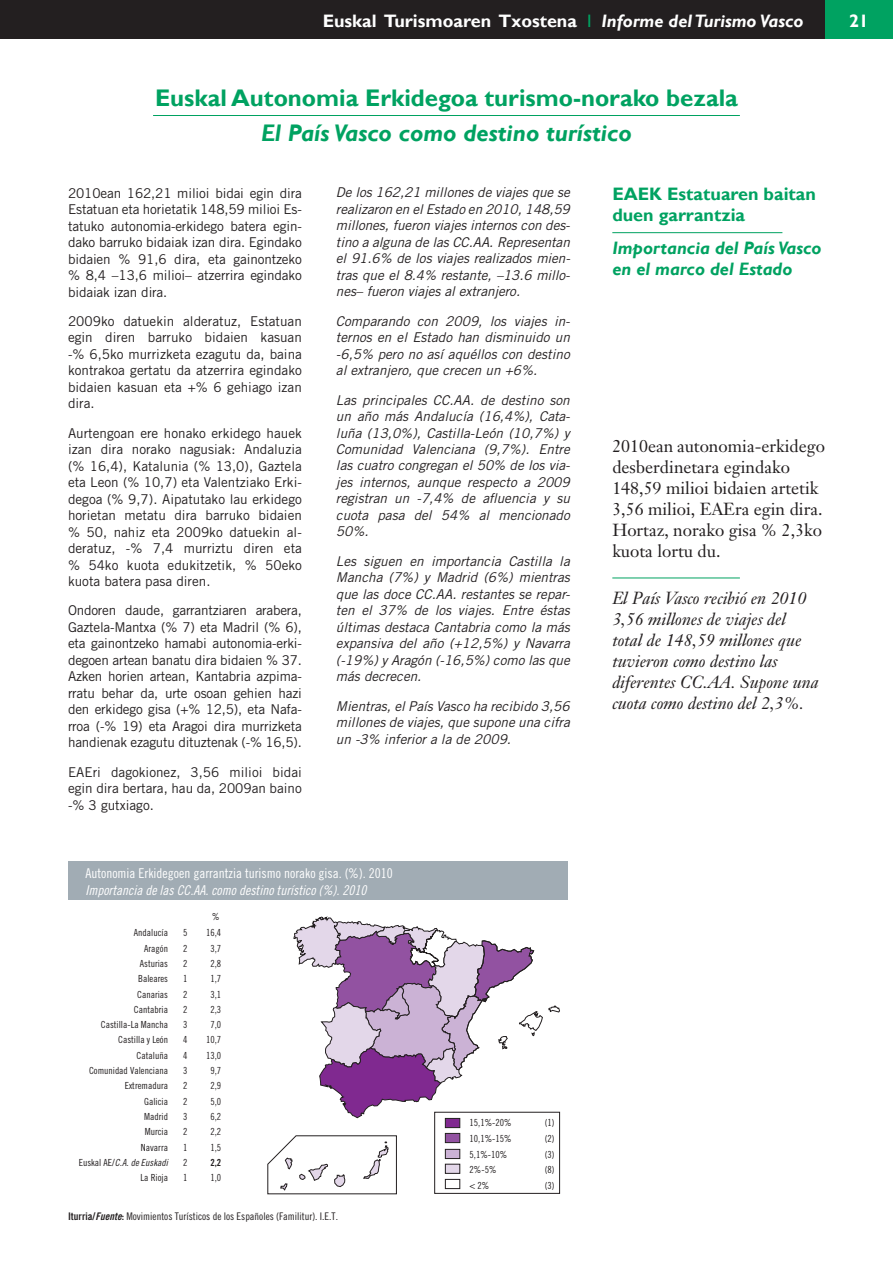
<style>
.page{position:relative;width:893px;height:1263px;background:#fff}
.page>*{position:absolute;margin:0;border:0;box-sizing:border-box;transform-origin:0 0}
.t1{font:700 24px "Gill Sans";color:#00a261}
.t2{font:italic 700 24px "Gill Sans";color:#00a261}
.t3{font:700 18px "Gill Sans";color:#fff}
.t4{font:italic 700 18px/21px "Gill Sans";color:#00a261}
.t5{font:700 18px/21px "Gill Sans";color:#00a261}
.t6{font:italic 17.25px/21px "Janson Text";color:#231f20}
.t7{font:17.25px/21px "Janson Text";color:#231f20}
.t8{font:13.5px/16.5px "Trade Gothic";color:#231f20;text-align:justify}
.t9{font:italic 13.5px/16.5px "Trade Gothic";color:#231f20;text-align:justify}
.t10{font:13.5px "Trade Gothic Cond Eighteen";color:#fff}
.t11{font:13.5px "Trade Gothic Cond Eighteen Obl";color:#fff}
.t12{font:10.5px "Trade Gothic Cond Eighteen";color:#231f20}
.t13{font:9.75px "Trade Gothic Cond Eighteen";color:#231f20}
.t14{font:9.75px "Trade Gothic Cond Eighteen Obl";color:#231f20}
.t15{font:9.75px "Trade Gothic Bold Cond Twenty";color:#231f20}
.s1{font-weight:400;color:#00a261}
.s2{font-style:italic}
.s3{font-family:"Trade Gothic Cond Eighteen"}
.s4{font-family:"Trade Gothic Bold Cond Twenty"}
.s5{font-family:"Trade Gothic Bold Cond Twenty Obl"}
</style>
<div class="page">
<div style="left:825px;top:0;width:68px;height:38px;background:#00a261"></div>
<div style="left:0;top:0;width:825px;height:38px;background:#231f20"></div>
<hr style="left:612px;top:232px;width:170px;height:1px;background:#00a261">
<hr style="left:612px;top:578px;width:128px;height:1px;background:#00a261">
<hr style="left:153px;top:115px;width:587px;height:1px;background:#00a261">
<div style="left:68px;top:862px;width:500px;height:38px;background:#a1acb4"></div>
<svg style="left:267px;top:916px;width:293px;height:278px"></svg>
<div style="left:445px;top:1179px;width:15px;height:10px;background:#fff;border:1px solid #231f20"></div>
<h2 class="t3" style="left:323px;top:10px;width:482px">Euskal Turismoaren Txostena <span class="s1">Ӏ</span> <span class="s2">Informe del Turismo Vasco</span></h2>
<h2 class="t3" style="left:849px;top:10px;width:21px">21</h2>
<h1 class="t1" style="left:155px;top:83px;width:584px">Euskal Autonomia Erkidegoa turismo-norako bezala</h1>
<h1 class="t2" style="left:261px;top:119px;width:372px">El País Vasco como destino turístico</h1>
<p class="t8" style="left:68px;top:184px;width:235px">2010ean 162,21 milioi bidai egin dira Estatuan eta horietatik 148,59 milioi Es&shy;tatuko autonomia-erkidego batera egin&shy;dako barruko bidaiak izan dira. Egindako bidaien % 91,6 dira, eta gainontzeko % 8,4 –13,6 milioi– atzerrira egindako bidaiak izan dira.</p>
<p class="t8" style="left:68px;top:313px;width:235px">2009ko datuekin alderatuz, Estatuan egin diren barruko bidaien kasuan -% 6,5ko murrizketa ezagutu da, baina kontrakoa gertatu da atzerrira egindako bidaien kasuan eta +% 6 gehiago izan dira.</p>
<p class="t8" style="left:68px;top:424px;width:235px">Aurtengoan ere honako erkidego hauek izan dira norako nagusiak: Andaluzia (% 16,4), Katalunia (% 13,0), Gaztela eta Leon (% 10,7) eta Valentziako Erki&shy;degoa (% 9,7). Aipatutako lau erkidego horietan metatu dira barruko bidaien % 50, nahiz eta 2009ko datuekin al&shy;deratuz, -% 7,4 murriztu diren eta % 54ko kuota edukitzetik, % 50eko kuota batera pasa diren.</p>
<p class="t8" style="left:68px;top:602px;width:235px">Ondoren daude, garrantziaren arabera, Gaztela-Mantxa (% 7) eta Madril (% 6), eta gainontzeko hamabi autonomia-erki&shy;degoen artean banatu dira bidaien % 37.<br>Azken horien artean, Kantabria azpima&shy;rratu behar da, urte osoan gehien hazi den erkidego gisa (+% 12,5), eta Nafa&shy;rroa (-% 19) eta Aragoi dira murrizketa handienak ezagutu dituztenak (-% 16,5).</p>
<p class="t8" style="left:68px;top:763px;width:235px">EAEri dagokionez, 3,56 milioi bidai egin dira bertara, hau da, 2009an baino -% 3 gutxiago.</p>
<p class="t9" style="left:336px;top:184px;width:236px">De los 162,21 millones de viajes que se realizaron en el Estado en 2010, 148,59 millones, fueron viajes internos con des&shy;tino a alguna de las CC.AA. Representan el 91.6% de los viajes realizados mien&shy;tras que el 8.4% restante, –13.6 millo&shy;nes– fueron viajes al extranjero.</p>
<p class="t9" style="left:336px;top:312px;width:236px">Comparando con 2009, los viajes in&shy;ternos en el Estado han disminuido un -6,5% pero no así aquéllos con destino al extranjero, que crecen un +6%.</p>
<p class="t9" style="left:336px;top:391px;width:236px">Las principales CC.AA. de destino son un año más Andalucía (16,4%), Cata&shy;luña (13,0%), Castilla-León (10,7%) y Comunidad Valenciana (9,7%). Entre las cuatro congregan el 50% de los via&shy;jes internos, aunque respecto a 2009 registran un -7,4% de afluencia y su cuota pasa del 54% al mencionado 50%.</p>
<p class="t9" style="left:336px;top:552px;width:236px">Les siguen en importancia Castilla la Mancha (7%) y Madrid (6%) mientras que las doce CC.AA. restantes se repar&shy;ten el 37% de los viajes. Entre éstas últimas destaca Cantabria como la más expansiva del año (+12,5%) y Navarra (-19%) y Aragón (-16,5%) como las que más decrecen.</p>
<p class="t9" style="left:336px;top:697px;width:235px">Mientras, el País Vasco ha recibido 3,56 millones de viajes, que supone una cifra un -3% inferior a la de 2009.</p>
<p class="t10" style="left:85px;top:865px;width:309px">Autonomia Erkidegoen garrantzia turismo norako gisa. (%). 2010</p>
<p class="t11" style="left:85px;top:882px;width:283px">Importancia de las CC.AA. como destino turístico (%). 2010</p>
<p class="t13" style="left:212px;top:911px;width:9px">%</p>
<p class="t13" style="left:134px;top:927px;width:36px">Andalucía</p>
<p class="t13" style="left:183px;top:927px;width:6px">5</p>
<p class="t13" style="left:206px;top:927px;width:17px">16,4</p>
<p class="t13" style="left:144px;top:942px;width:25px">Aragón</p>
<p class="t13" style="left:183px;top:942px;width:6px">2</p>
<p class="t13" style="left:210px;top:942px;width:12px">3,7</p>
<p class="t13" style="left:140px;top:958px;width:30px">Asturias</p>
<p class="t13" style="left:183px;top:958px;width:6px">2</p>
<p class="t13" style="left:210px;top:958px;width:12px">2,8</p>
<p class="t13" style="left:138px;top:973px;width:31px">Baleares</p>
<p class="t13" style="left:183px;top:973px;width:6px">1</p>
<p class="t13" style="left:210px;top:973px;width:12px">1,7</p>
<p class="t13" style="left:137px;top:988px;width:32px">Canarias</p>
<p class="t13" style="left:183px;top:988px;width:6px">2</p>
<p class="t13" style="left:210px;top:988px;width:12px">3,1</p>
<p class="t13" style="left:134px;top:1003px;width:36px">Cantabria</p>
<p class="t13" style="left:183px;top:1003px;width:6px">2</p>
<p class="t13" style="left:210px;top:1003px;width:12px">2,3</p>
<p class="t13" style="left:101px;top:1019px;width:69px">Castilla-La Mancha</p>
<p class="t13" style="left:183px;top:1019px;width:6px">3</p>
<p class="t13" style="left:210px;top:1019px;width:12px">7,0</p>
<p class="t13" style="left:118px;top:1034px;width:51px">Castilla y León</p>
<p class="t13" style="left:183px;top:1034px;width:6px">4</p>
<p class="t13" style="left:206px;top:1034px;width:17px">10,7</p>
<p class="t13" style="left:137px;top:1049px;width:33px">Cataluña</p>
<p class="t13" style="left:183px;top:1049px;width:6px">4</p>
<p class="t13" style="left:206px;top:1049px;width:17px">13,0</p>
<p class="t13" style="left:89px;top:1065px;width:81px">Comunidad Valenciana</p>
<p class="t13" style="left:183px;top:1065px;width:6px">3</p>
<p class="t13" style="left:210px;top:1065px;width:12px">9,7</p>
<p class="t13" style="left:125px;top:1080px;width:45px">Extremadura</p>
<p class="t13" style="left:183px;top:1080px;width:6px">2</p>
<p class="t13" style="left:210px;top:1080px;width:12px">2,9</p>
<p class="t13" style="left:144px;top:1095px;width:25px">Galicia</p>
<p class="t13" style="left:183px;top:1095px;width:6px">2</p>
<p class="t13" style="left:210px;top:1095px;width:12px">5,0</p>
<p class="t13" style="left:144px;top:1111px;width:25px">Madrid</p>
<p class="t13" style="left:183px;top:1111px;width:6px">3</p>
<p class="t13" style="left:210px;top:1111px;width:12px">6,2</p>
<p class="t13" style="left:145px;top:1126px;width:25px">Murcia</p>
<p class="t13" style="left:183px;top:1126px;width:6px">2</p>
<p class="t13" style="left:210px;top:1126px;width:12px">2,2</p>
<p class="t13" style="left:141px;top:1141px;width:29px">Navarra</p>
<p class="t13" style="left:183px;top:1141px;width:6px">1</p>
<p class="t13" style="left:210px;top:1141px;width:12px">1,5</p>
<p class="t14" style="left:79px;top:1156px;width:91px"><span class="s3">Euskal AE/</span>C.A. de Euskadi</p>
<p class="t13" style="left:183px;top:1156px;width:6px">2</p>
<p class="t15" style="left:210px;top:1156px;width:12px">2,2</p>
<p class="t13" style="left:140px;top:1172px;width:29px">La Rioja</p>
<p class="t13" style="left:183px;top:1172px;width:6px">1</p>
<p class="t13" style="left:210px;top:1172px;width:12px">1,0</p>
<p class="t12" style="left:68px;top:1210px;width:271px"><span class="s4">Iturria/</span><span class="s5">Fuente</span><span class="s4">:</span> Movimientos Turísticos de los Españoles (Familitur). I.E.T.</p>
<p class="t13" style="left:470px;top:1117px;width:44px">15,1%-20%</p>
<p class="t13" style="left:545px;top:1117px;width:11px">(1)</p>
<p class="t13" style="left:470px;top:1133px;width:44px">10,1%-15%</p>
<p class="t13" style="left:545px;top:1133px;width:11px">(2)</p>
<p class="t13" style="left:470px;top:1148px;width:39px">5,1%-10%</p>
<p class="t13" style="left:545px;top:1148px;width:11px">(3)</p>
<p class="t13" style="left:470px;top:1164px;width:29px">2%-5%</p>
<p class="t13" style="left:545px;top:1164px;width:11px">(8)</p>
<p class="t13" style="left:470px;top:1180px;width:21px">&lt;2%</p>
<p class="t13" style="left:545px;top:1180px;width:11px">(3)</p>
<h2 class="t5" style="left:612px;top:183px;width:205px">EAEK Estatuaren baitan duen garrantzia</h2>
<h2 class="t4" style="left:612px;top:238px;width:211px">Importancia del País Vasco en el marco del Estado</h2>
<p class="t7" style="left:612px;top:436px;width:214px">2010ean autonomia-erkidego desberdinetara egindako<br>148,59 milioi bidaien artetik<br>3,56 milioi, EAEra egin dira.<br>Hortaz, norako gisa % 2,3ko kuota lortu du.</p>
<p class="t6" style="left:612px;top:587px;width:208px">El País Vasco recibió en 2010<br>3,56 millones de viajes del total de 148,59 millones que tuvieron como destino las diferentes CC.AA. Supone una cuota como destino del 2,3%.</p>
</div>
